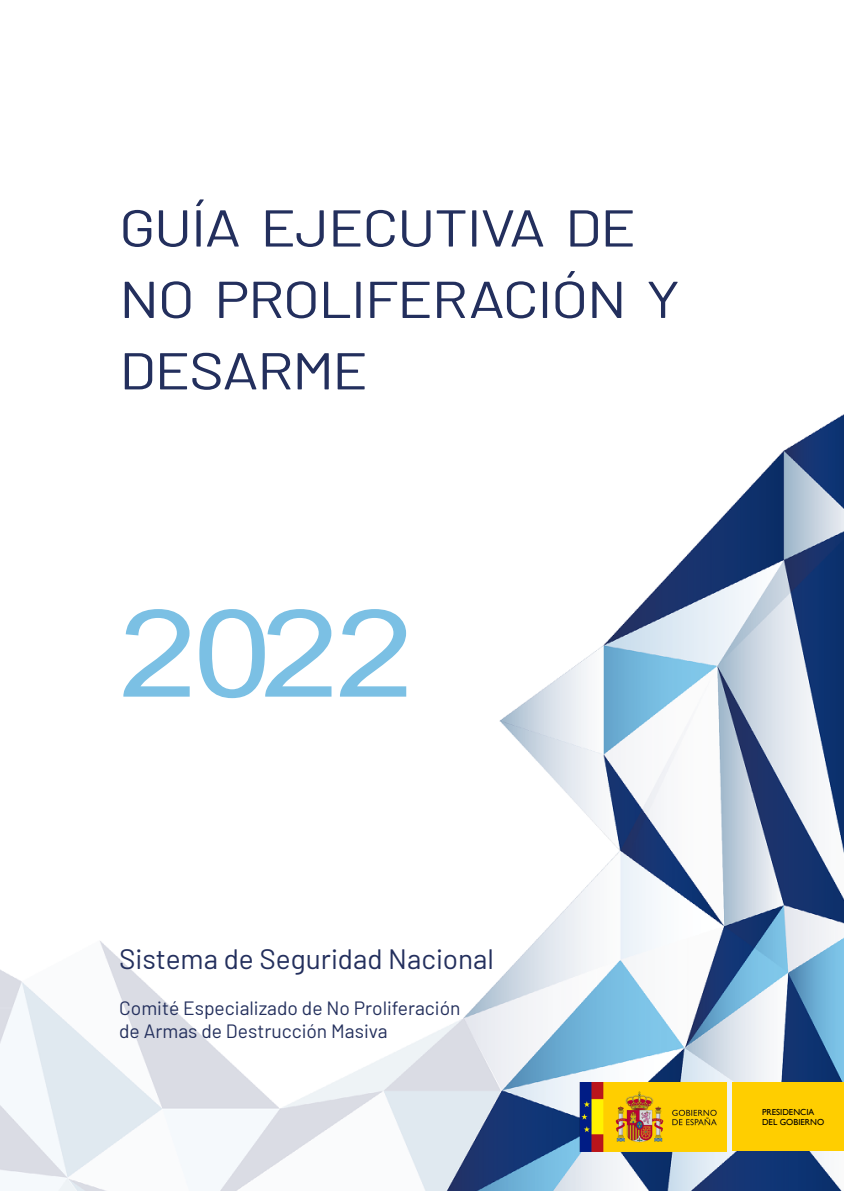
<style>
.page{position:relative;width:844px;height:1191px;background:#fff}
.page>*{position:absolute;margin:0;border:0;box-sizing:border-box;transform-origin:0 0}
.t1{font:121.8px "Arial";color:#7bc0e4;scale:1.15 1}
.t2{font:51.8px/71.4px "Barlow";letter-spacing:-.025em;color:#232f5d;scale:1.15 1}
.t3{font:28px "Barlow";color:#232f5d}
.t4{font:19.25px "Barlow";color:#24305d}
.t5{font:8.75px/10.5px "Gill Sans";color:#000}
</style>
<div class="page">
<img style="left:0;top:414px;width:843px;height:777px">
<div style="left:732px;top:1083px;width:111px;height:68px;background:#ffce00"></div>
<img style="left:579px;top:1083px;width:147px;height:68px">
<p class="t2" style="left:119px;top:191px;width:451px">GUÍA EJECUTIVA DE</p>
<p class="t2" style="left:119px;top:262px;width:489px">NO PROLIFERACIÓN Y<br>DESARME</p>
<p class="t1" style="left:119px;top:570px;width:257px">2022</p>
<p class="t3" style="left:119px;top:942px;width:376px">Sistema de Seguridad Nacional</p>
<p class="t4" style="left:119px;top:995px;width:343px">Comité Especializado de No Proliferación</p>
<p class="t4" style="left:119px;top:1018px;width:270px">de Armas de Destrucción Masiva</p>
<p class="t5" style="left:761px;top:1106px;width:64px">PRESIDENCIA<br>DEL GOBIERNO</p>
</div>
